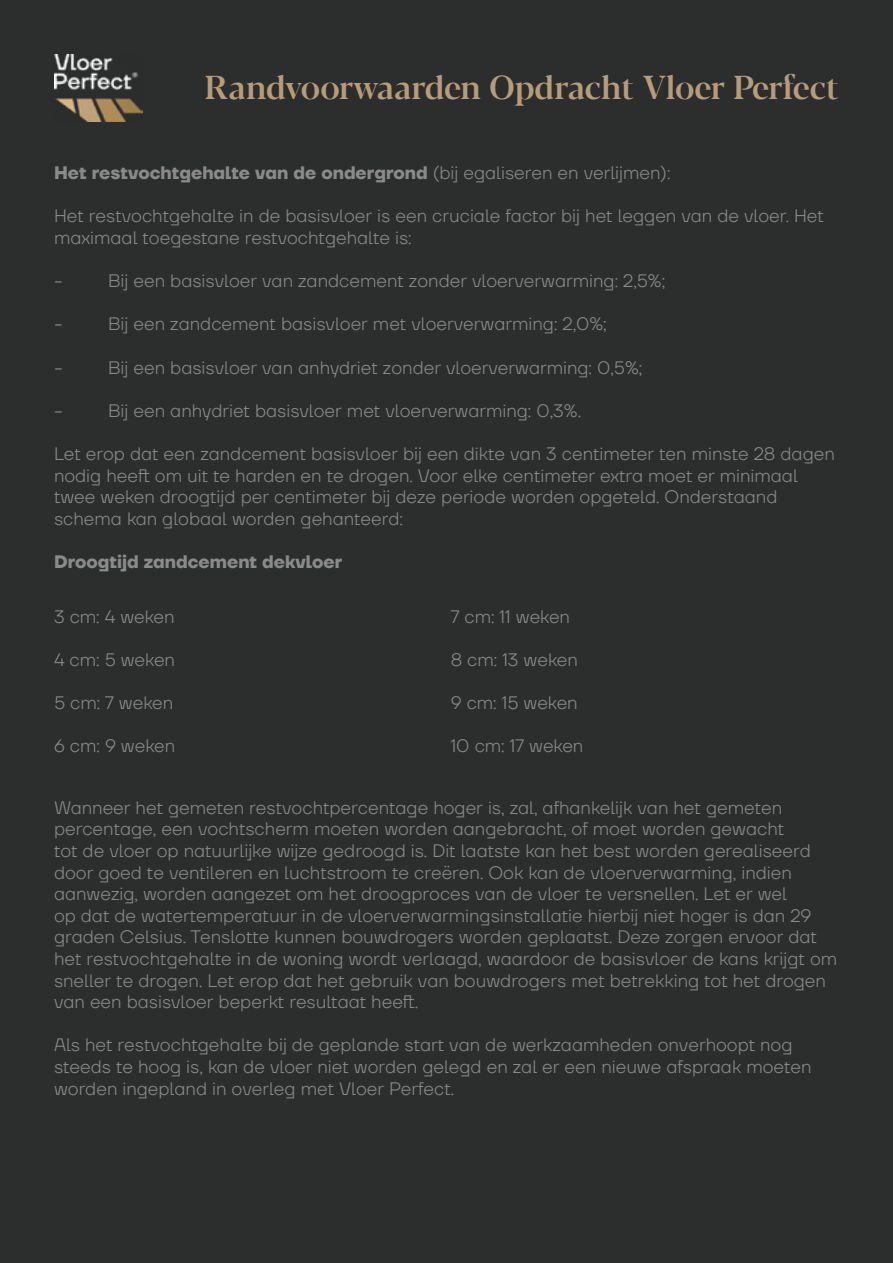
<style>
.page{position:relative;width:893px;height:1263px;background:#2c2d2d}
.page>*{position:absolute;margin:0;border:0;box-sizing:border-box;transform-origin:0 0}
.t1{font:500 33px "Blacker Display";letter-spacing:-.01em;color:#b79c7a}
.t2{font:300 18px/21.6px "TT Firs Neue Trl";color:#8a8a8b}
.t3{font:700 18px "TT Firs Neue Trl";color:#8a8a8b}
.s1{font-weight:300}
</style>
<div class="page">
<img style="left:54px;top:54px;width:88px;height:67px">
<h1 class="t1" style="left:205px;top:67px;width:635px">Randvoorwaarden Opdracht Vloer Perfect</h1>
<p class="t3" style="left:54px;top:160px;width:618px">Het restvochtgehalte van de ondergrond <span class="s1">(bij egaliseren en verlijmen):</span></p>
<p class="t2" style="left:54px;top:205px;width:771px">Het restvochtgehalte in de basisvloer is een cruciale factor bij het leggen van de vloer. Het maximaal toegestane restvochtgehalte is:</p>
<p class="t2" style="left:54px;top:270px;width:10px">-</p>
<p class="t2" style="left:108px;top:270px;width:559px">Bij een basisvloer van zandcement zonder vloerverwarming: 2,5%;</p>
<p class="t2" style="left:54px;top:313px;width:10px">-</p>
<p class="t2" style="left:108px;top:313px;width:500px">Bij een zandcement basisvloer met vloerverwarming: 2,0%;</p>
<p class="t2" style="left:54px;top:356px;width:10px">-</p>
<p class="t2" style="left:108px;top:356px;width:536px">Bij een basisvloer van anhydriet zonder vloerverwarming: 0,5%;</p>
<p class="t2" style="left:54px;top:399px;width:10px">-</p>
<p class="t2" style="left:108px;top:399px;width:475px">Bij een anhydriet basisvloer met vloerverwarming: 0,3%.</p>
<p class="t2" style="left:54px;top:442px;width:782px">Let erop dat een zandcement basisvloer bij een dikte van 3 centimeter ten minste 28 dagen nodig heeft om uit te harden en te drogen. Voor elke centimeter extra moet er minimaal twee weken droogtijd per centimeter bij deze periode worden opgeteld. Onderstaand schema kan globaal worden gehanteerd:</p>
<p class="t3" style="left:54px;top:549px;width:290px">Droogtijd zandcement dekvloer</p>
<p class="t2" style="left:54px;top:605px;width:122px">3 cm: 4 weken</p>
<p class="t2" style="left:54px;top:648px;width:123px">4 cm: 5 weken</p>
<p class="t2" style="left:54px;top:691px;width:121px">5 cm: 7 weken</p>
<p class="t2" style="left:54px;top:735px;width:123px">6 cm: 9 weken</p>
<p class="t2" style="left:451px;top:605px;width:121px">7 cm: 11 weken</p>
<p class="t2" style="left:451px;top:648px;width:129px">8 cm: 13 weken</p>
<p class="t2" style="left:451px;top:691px;width:128px">9 cm: 15 weken</p>
<p class="t2" style="left:451px;top:735px;width:134px">10 cm: 17 weken</p>
<p class="t2" style="left:54px;top:796px;width:785px">Wanneer het gemeten restvochtpercentage hoger is, zal, afhankelijk van het gemeten percentage, een vochtscherm moeten worden aangebracht, of moet worden gewacht<br>tot de vloer op natuurlijke wijze gedroogd is. Dit laatste kan het best worden gerealiseerd door goed te ventileren en luchtstroom te creëren. Ook kan de vloerverwarming, indien aanwezig, worden aangezet om het droogproces van de vloer te versnellen. Let er wel<br>op dat de watertemperatuur in de vloerverwarmingsinstallatie hierbij niet hoger is dan 29 graden Celsius. Tenslotte kunnen bouwdrogers worden geplaatst. Deze zorgen ervoor dat het restvochtgehalte in de woning wordt verlaagd, waardoor de basisvloer de kans krijgt om sneller te drogen. Let erop dat het gebruik van bouwdrogers met betrekking tot het drogen van een basisvloer beperkt resultaat heeft.</p>
<p class="t2" style="left:54px;top:1034px;width:759px">Als het restvochtgehalte bij de geplande start van de werkzaamheden onverhoopt nog steeds te hoog is, kan de vloer niet worden gelegd en zal er een nieuwe afspraak moeten worden ingepland in overleg met Vloer Perfect.</p>
</div>
